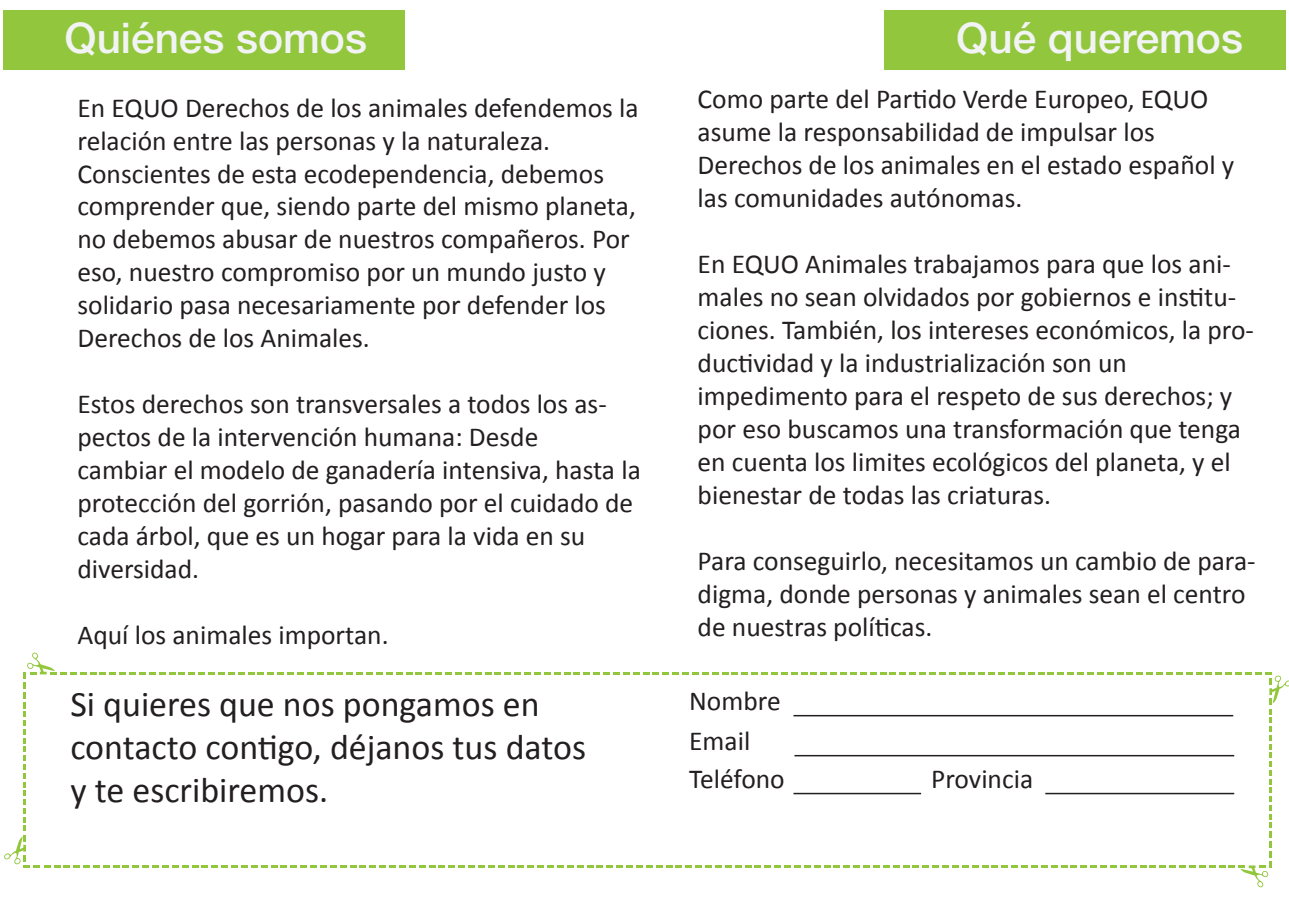
<style>
.page{position:relative;width:1289px;height:919px;background:#fff}
.page>*{position:absolute;margin:0;border:0;box-sizing:border-box;transform-origin:0 0}
.t1{font:500 42.3px "Helvetica Neue";color:#f2f3f4}
.t2{font:35.85px/43px "Calibri";color:#231f20}
.t3{font:27.45px/33px "Calibri";color:#231f20}
</style>
<div class="page">
<div style="left:3px;top:10px;width:402px;height:60px;background:#92c73d"></div>
<div style="left:883px;top:10px;width:402px;height:60px;background:#92c73d"></div>
<svg style="left:4px;top:652px;width:1284px;height:235px"></svg>
<hr style="left:793px;top:714px;width:440px;height:2px;background:#231f20">
<hr style="left:794px;top:754px;width:440px;height:2px;background:#231f20">
<hr style="left:793px;top:792px;width:128px;height:2px;background:#231f20">
<hr style="left:1045px;top:792px;width:189px;height:2px;background:#231f20">
<h1 class="t1" style="left:65px;top:13px;width:304px">Quiénes somos</h1>
<h1 class="t1" style="left:956px;top:13px;width:288px">Qué queremos</h1>
<p class="t3" style="left:77px;top:91px;width:562px">En EQUO Derechos de los animales defendemos la relación entre las personas y la naturaleza.<br>Conscientes de esta ecodependencia, debemos comprender que, siendo parte del mismo planeta, no debemos abusar de nuestros compañeros. Por eso, nuestro compromiso por un mundo justo y solidario pasa necesariamente por defender los Derechos de los Animales.</p>
<p class="t3" style="left:77px;top:388px;width:565px">Estos derechos son transversales a todos los as&shy;pectos de la intervención humana: Desde<br>cambiar el modelo de ganadería intensiva, hasta la protección del gorrión, pasando por el cuidado de cada árbol, que es un hogar para la vida en su diversidad.</p>
<p class="t3" style="left:77px;top:618px;width:312px">Aquí los animales importan.</p>
<p class="t3" style="left:697px;top:82px;width:538px">Como parte del Partido Verde Europeo, EQUO asume la responsabilidad de impulsar los Derechos de los animales en el estado español y las comunidades autónomas.</p>
<p class="t3" style="left:697px;top:247px;width:558px">En EQUO Animales trabajamos para que los ani&shy;males no sean olvidados por gobiernos e institu&shy;ciones. También, los intereses económicos, la pro&shy;ductividad y la industrialización son un impedimento para el respeto de sus derechos; y por eso buscamos una transformación que tenga en cuenta los limites ecológicos del planeta, y el bienestar de todas las criaturas.</p>
<p class="t3" style="left:697px;top:544px;width:559px">Para conseguirlo, necesitamos un cambio de para&shy;digma, donde personas y animales sean el centro de nuestras políticas.</p>
<h2 class="t2" style="left:70px;top:682px;width:517px">Si quieres que nos pongamos en contacto contigo, déjanos tus datos y te escribiremos.</h2>
<p class="t3" style="left:689px;top:681px;width:97px;line-height:38.8px">Nombre<br>Email<br>Teléfono</p>
<p class="t3" style="left:931px;top:762px;width:103px">Provincia</p>
</div>
